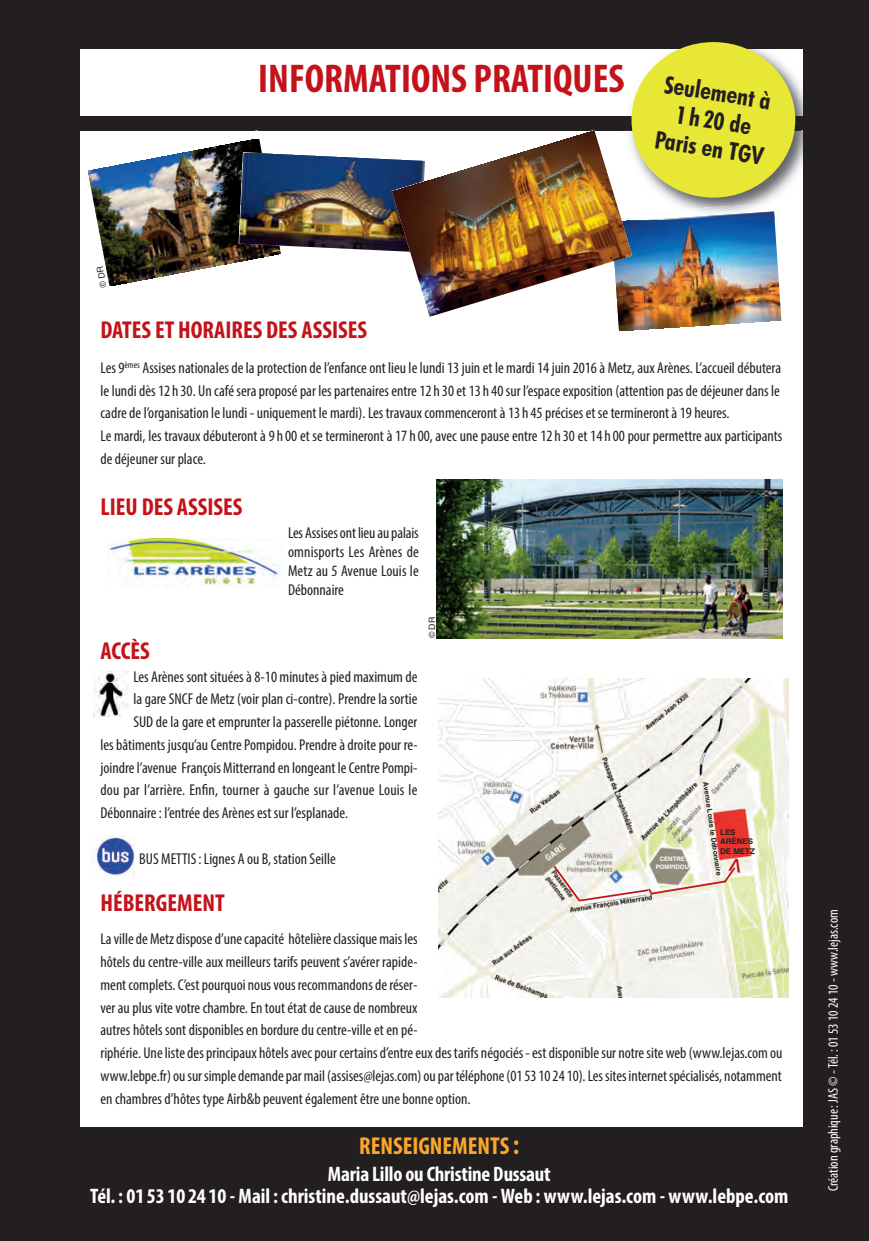
<style>
.page{position:relative;width:869px;height:1241px;background:#fff}
.page>*{position:absolute;margin:0;border:0;box-sizing:border-box;transform-origin:0 0}
.t1{font:700 condensed 40.25px "Myriad Pro";color:#c4121a}
.t2{font:700 condensed 24.5px "Myriad Pro";color:#c4121a}
.t3{font:700 condensed 24.5px/28px "Futura BT";color:#231f20;text-align:center}
.t4{font:700 condensed 24.5px "Myriad Pro";color:#faa82c}
.t5{font:700 condensed 21px/22.8px "Myriad Pro";color:#fff;text-align:center}
.t6{font:condensed 15.75px/22.8px "Myriad Pro";color:#231f20}
.t7{font:condensed 14px "Myriad Pro";color:#fff}
.t8{font:8.75px "Helvetica";color:#231f20}
.t9{font:700 7.88px/9.5px "Helvetica";color:#231f20}
.t10{font:700 7px "Helvetica";color:#231f20}
.t11{font:700 6.12px/7.4px "Helvetica";color:#fff;text-align:center}
.s1{font-size:28px}
</style>
<div class="page">
<div style="left:0;top:0;width:868px;height:1240px;background:#231f20"></div>
<div style="left:80px;top:131px;width:722px;height:995px;background:#fff"></div>
<div style="left:80px;top:49px;width:722px;height:66px;background:#fff"></div>
<img style="left:436px;top:479px;width:346px;height:159px">
<svg style="left:93px;top:716px;width:28px;height:1px"></svg>
<img style="left:93px;top:671px;width:35px;height:45px">
<img style="left:90px;top:835px;width:44px;height:41px">
<img style="left:107px;top:538px;width:175px;height:48px">
<img style="left:438px;top:678px;width:349px;height:319px">
<img style="left:580px;top:903px;width:68px;height:1px">
<img style="left:577px;top:911px;width:28px;height:29px">
<img style="left:618px;top:220px;width:164px;height:110px">
<img style="left:423px;top:131px;width:209px;height:186px">
<img style="left:623px;top:42px;width:180px;height:178px">
<img style="left:623px;top:131px;width:179px;height:89px">
<img style="left:623px;top:49px;width:179px;height:66px">
<img style="left:623px;top:203px;width:150px;height:17px">
<img style="left:645px;top:211px;width:129px;height:9px">
<div style="left:631px;top:42px;width:163px;height:155px;background:#e9e736;border-radius:50%"></div>
<svg style="left:551px;top:857px;width:191px;height:46px"></svg>
<img style="left:87px;top:130px;width:338px;height:166px">
<h1 class="t1" style="left:258px;top:64px;width:367px">INFORMATIONS PRATIQUES</h1>
<h2 class="t3" style="left:665px;top:72px;width:111px;rotate:9deg">Seulement à<br>1h20 de<br>Paris en TGV</h2>
<h2 class="t2" style="left:100px;top:321px;width:268px">DATES ET HORAIRES DES ASSISES</h2>
<p class="t6" style="left:100px;top:357px;width:683px">Les 9<sup>èmes</sup> Assises nationales de la protection de l’enfance ont lieu le lundi 13 juin et le mardi 14 juin 2016 à Metz, aux Arènes. L’accueil débutera le lundi dès 12 h 30. Un café sera proposé par les partenaires entre 12 h 30 et 13 h 40 sur l’espace exposition (attention pas de déjeuner dans le cadre de l’organisation le lundi - uniquement le mardi). Les travaux commenceront à 13 h 45 précises et se termineront à 19 heures.<br>Le mardi, les travaux débuteront à 9 h 00 et se termineront à 17 h 00, avec une pause entre 12 h 30 et 14 h 00 pour permettre aux participants de déjeuner sur place.</p>
<h2 class="t2" style="left:100px;top:498px;width:143px">LIEU DES ASSISES</h2>
<p class="t6" style="left:288px;top:524px;width:132px;line-height:18.9px;text-align:justify">Les Assises ont lieu au palais omnisports Les Arènes de Metz au 5 Avenue Louis le Débonnaire</p>
<p class="t8" style="left:428px;top:638px;width:23px;rotate:-90deg">© DR</p>
<h2 class="t2" style="left:100px;top:641px;width:51px">ACCÈS</h2>
<p class="t6" style="left:133px;top:666px;width:285px">Les Arènes sont situées à 8-10 minutes à pied maximum de</p>
<p class="t6" style="left:133px;top:689px;width:285px">la gare SNCF de Metz (voir plan ci-contre). Prendre la sortie</p>
<p class="t6" style="left:133px;top:711px;width:285px">SUD de la gare et emprunter la passerelle piétonne. Longer</p>
<p class="t6" style="left:100px;top:734px;width:318px">les bâtiments jusqu’au Centre Pompidou. Prendre à droite pour re-</p>
<p class="t6" style="left:100px;top:757px;width:318px">joindre l’avenue François Mitterrand en longeant le Centre Pompi-</p>
<p class="t6" style="left:100px;top:780px;width:318px">dou par l’arrière. Enfin, tourner à gauche sur l’avenue Louis le</p>
<p class="t6" style="left:100px;top:802px;width:249px">Débonnaire : l’entrée des Arènes est sur l’esplanade.</p>
<p class="t6" style="left:139px;top:848px;width:198px">BUS METTIS : Lignes A ou B, station Seille</p>
<h2 class="t2" style="left:100px;top:893px;width:126px">HÉBERGEMENT</h2>
<p class="t6" style="left:100px;top:928px;width:683px">La ville de Metz dispose d’une capacité hôtelière classique mais les<br>hôtels du centre-ville aux meilleurs tarifs peuvent s’avérer rapide-<br>ment complets. C’est pourquoi nous vous recommandons de réser-<br>ver au plus vite votre chambre. En tout état de cause de nombreux<br>autres hôtels sont disponibles en bordure du centre-ville et en pé-<br>riphérie. Une liste des principaux hôtels avec pour certains d’entre eux des tarifs négociés - est disponible sur notre site web (www.lejas.com ou www.lebpe.fr) ou sur simple demande par mail (assises@lejas.com) ou par téléphone (01 53 10 24 10). Les sites internet spécialisés, notamment en chambres d’hôtes type Airb&amp;b peuvent également être une bonne option.</p>
<p class="t10" style="left:708px;top:781px;width:96px;rotate:82deg">Avenue Louis le Débonnaire</p>
<p class="t9" style="left:719px;top:828px;width:36px">LES<br>ARÈNES<br>DE METZ</p>
<p class="t11" style="left:655px;top:855px;width:35px">CENTRE<br>POMPIDOU</p>
<h2 class="t4" style="left:359px;top:1137px;width:162px">RENSEIGNEMENTS<span class="s1">:</span></h2>
<h3 class="t5" style="left:90px;top:1163px;width:699px">Maria Lillo ou Christine Dussaut<br>Tél. : 01 53 10 24 10 - Mail : christine.dussaut@lejas.com - Web : www.lejas.com - www.lebpe.com</h3>
<p class="t7" style="left:827px;top:1191px;width:283px;rotate:-90deg">Création graphique : JAS © - Tél. : 01 53 10 24 10 - www.lejas.com</p>
</div>
